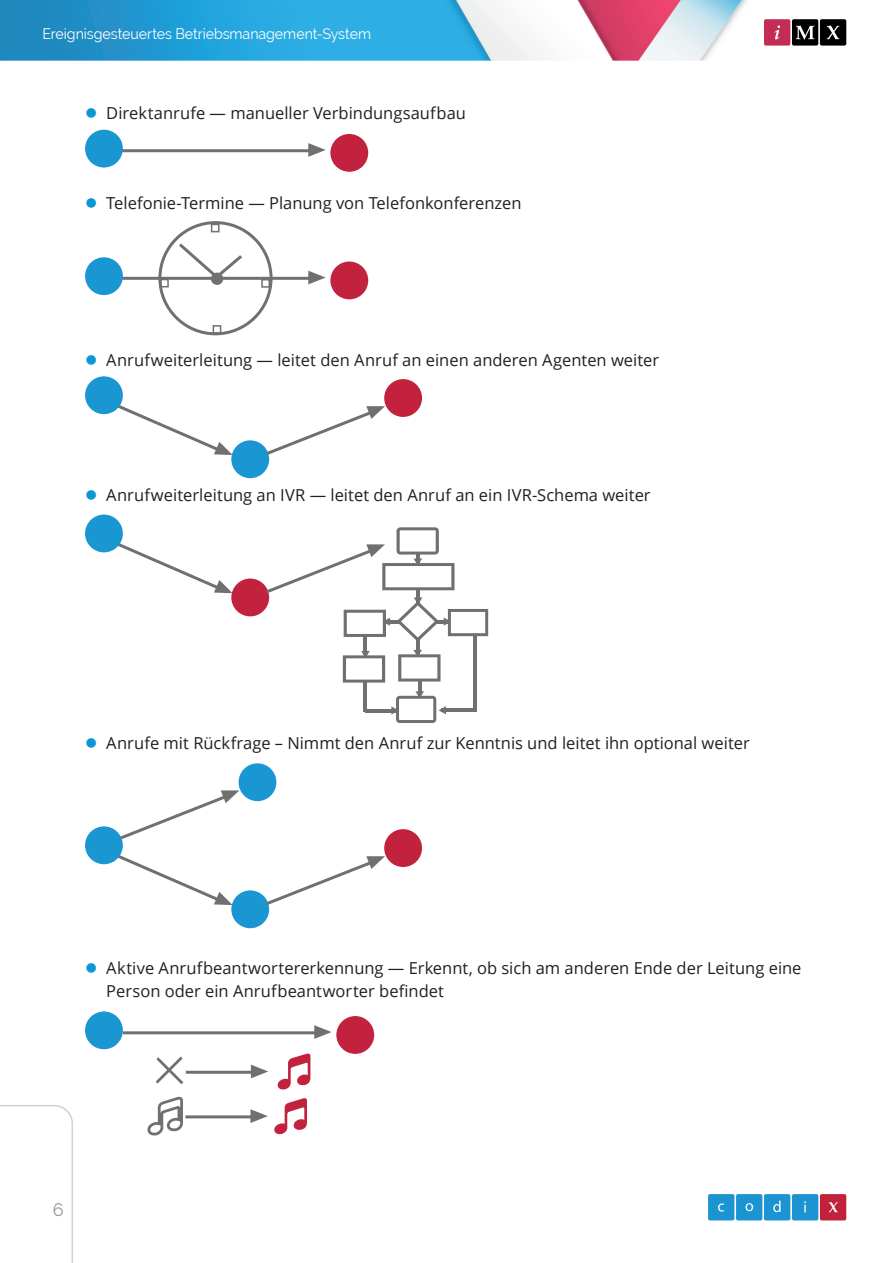
<style>
.page{position:relative;width:893px;height:1263px;background:#fff}
.page>*{position:absolute;margin:0;border:0;box-sizing:border-box;transform-origin:0 0}
.t1{font:18px "Raleway";color:#939598}
.t2{font:16.5px/22.5px "Open Sans";color:#231f20}
.t3{font:15px "Raleway";letter-spacing:-.005em;color:#fff;scale:.95 1}
</style>
<div class="page">
<img style="left:0;top:0;width:748px;height:61px">
<svg style="left:764px;top:19px;width:82px;height:27px;background:#623442"></svg>
<svg style="left:708px;top:1194px;width:138px;height:26px;background:#4e88bb"></svg>
<svg style="left:0;top:1105px;width:73px;height:158px"></svg>
<hr style="left:117px;top:149px;width:202px;height:3px;background:#707071">
<svg style="left:308px;top:143px;width:18px;height:14px"></svg>
<div style="left:85px;top:130px;width:38px;height:38px;background:#1a96d3;border-radius:50%"></div>
<div style="left:330px;top:134px;width:38px;height:38px;background:#c2223e;border-radius:50%"></div>
<hr style="left:117px;top:277px;width:202px;height:3px;background:#707071">
<svg style="left:308px;top:271px;width:18px;height:13px"></svg>
<div style="left:85px;top:257px;width:38px;height:38px;background:#1a96d3;border-radius:50%"></div>
<div style="left:330px;top:261px;width:38px;height:38px;background:#c2223e;border-radius:50%"></div>
<div style="left:158px;top:221px;width:115px;height:114px;border:3px solid #707071;border-radius:50%"></div>
<svg style="left:176px;top:240px;width:69px;height:43px"></svg>
<div style="left:211px;top:273px;width:12px;height:12px;background:#707071;border-radius:50%"></div>
<div style="left:211px;top:224px;width:9px;height:8px;border:2px solid #707071"></div>
<div style="left:213px;top:325px;width:8px;height:9px;border:2px solid #707071"></div>
<div style="left:160px;top:279px;width:9px;height:8px;border:2px solid #707071"></div>
<div style="left:261px;top:279px;width:9px;height:9px;border:2px solid #707071"></div>
<svg style="left:111px;top:402px;width:121px;height:53px"></svg>
<div style="left:85px;top:376px;width:38px;height:38px;background:#1a96d3;border-radius:50%"></div>
<div style="left:384px;top:379px;width:38px;height:38px;background:#c2223e;border-radius:50%"></div>
<div style="left:231px;top:440px;width:38px;height:38px;background:#1a96d3;border-radius:50%"></div>
<svg style="left:263px;top:406px;width:122px;height:51px"></svg>
<svg style="left:111px;top:540px;width:121px;height:54px"></svg>
<div style="left:85px;top:514px;width:38px;height:38px;background:#1a96d3;border-radius:50%"></div>
<div style="left:231px;top:578px;width:38px;height:38px;background:#c2223e;border-radius:50%"></div>
<hr style="left:416px;top:640px;width:3px;height:14px;background:#707071">
<hr style="left:418px;top:680px;width:3px;height:15px;background:#707071">
<hr style="left:364px;top:636px;width:3px;height:19px;background:#707071">
<hr style="left:364px;top:681px;width:3px;height:31px;background:#707071">
<hr style="left:365px;top:709px;width:31px;height:3px;background:#707071">
<hr style="left:473px;top:635px;width:3px;height:77px;background:#707071">
<hr style="left:441px;top:709px;width:34px;height:3px;background:#707071">
<svg style="left:398px;top:650px;width:43px;height:31px"></svg>
<svg style="left:263px;top:527px;width:225px;height:115px"></svg>
<svg style="left:343px;top:651px;width:42px;height:32px"></svg>
<svg style="left:391px;top:691px;width:55px;height:32px"></svg>
<svg style="left:111px;top:852px;width:121px;height:53px"></svg>
<div style="left:85px;top:826px;width:38px;height:38px;background:#1a96d3;border-radius:50%"></div>
<div style="left:384px;top:829px;width:38px;height:38px;background:#c2223e;border-radius:50%"></div>
<div style="left:231px;top:890px;width:38px;height:38px;background:#1a96d3;border-radius:50%"></div>
<svg style="left:263px;top:856px;width:122px;height:51px"></svg>
<div style="left:239px;top:763px;width:37px;height:38px;background:#1a96d3;border-radius:50%"></div>
<svg style="left:117px;top:790px;width:122px;height:52px"></svg>
<svg style="left:277px;top:1053px;width:33px;height:36px"></svg>
<svg style="left:155px;top:1056px;width:31px;height:29px"></svg>
<hr style="left:123px;top:1031px;width:202px;height:3px;background:#707071">
<svg style="left:314px;top:1025px;width:18px;height:14px"></svg>
<div style="left:336px;top:1016px;width:38px;height:38px;background:#c2223e;border-radius:50%"></div>
<div style="left:85px;top:1011px;width:38px;height:38px;background:#1a96d3;border-radius:50%"></div>
<hr style="left:186px;top:1071px;width:75px;height:3px;background:#707071">
<svg style="left:251px;top:1064px;width:17px;height:14px"></svg>
<svg style="left:274px;top:1098px;width:33px;height:36px"></svg>
<hr style="left:185px;top:1115px;width:76px;height:3px;background:#707071">
<svg style="left:250px;top:1109px;width:18px;height:14px"></svg>
<svg style="left:147px;top:1096px;width:36px;height:39px"></svg>
<p class="t3" style="left:43px;top:25px;width:347px">Ereignisgesteuertes Betriebsmanagement-System</p>
<p class="t2" style="left:106px;top:101px;width:361px">Direktanrufe — manueller Verbindungsaufbau</p>
<p class="t2" style="left:106px;top:191px;width:417px">Telefonie-Termine — Planung von Telefonkonferenzen</p>
<p class="t2" style="left:106px;top:349px;width:554px">Anrufweiterleitung — leitet den Anruf an einen anderen Agenten weiter</p>
<p class="t2" style="left:106px;top:484px;width:546px">Anrufweiterleitung an IVR — leitet den Anruf an ein IVR-Schema weiter</p>
<p class="t2" style="left:106px;top:731px;width:645px">Anrufe mit Rückfrage – Nimmt den Anruf zur Kenntnis und leitet ihn optional weiter</p>
<p class="t2" style="left:106px;top:956px;width:697px">Aktive Anrufbeantwortererkennung — Erkennt, ob sich am anderen Ende der Leitung eine<br>Person oder ein Anrufbeantworter befindet</p>
<p class="t1" style="left:53px;top:1199px;width:12px">6</p>
</div>
